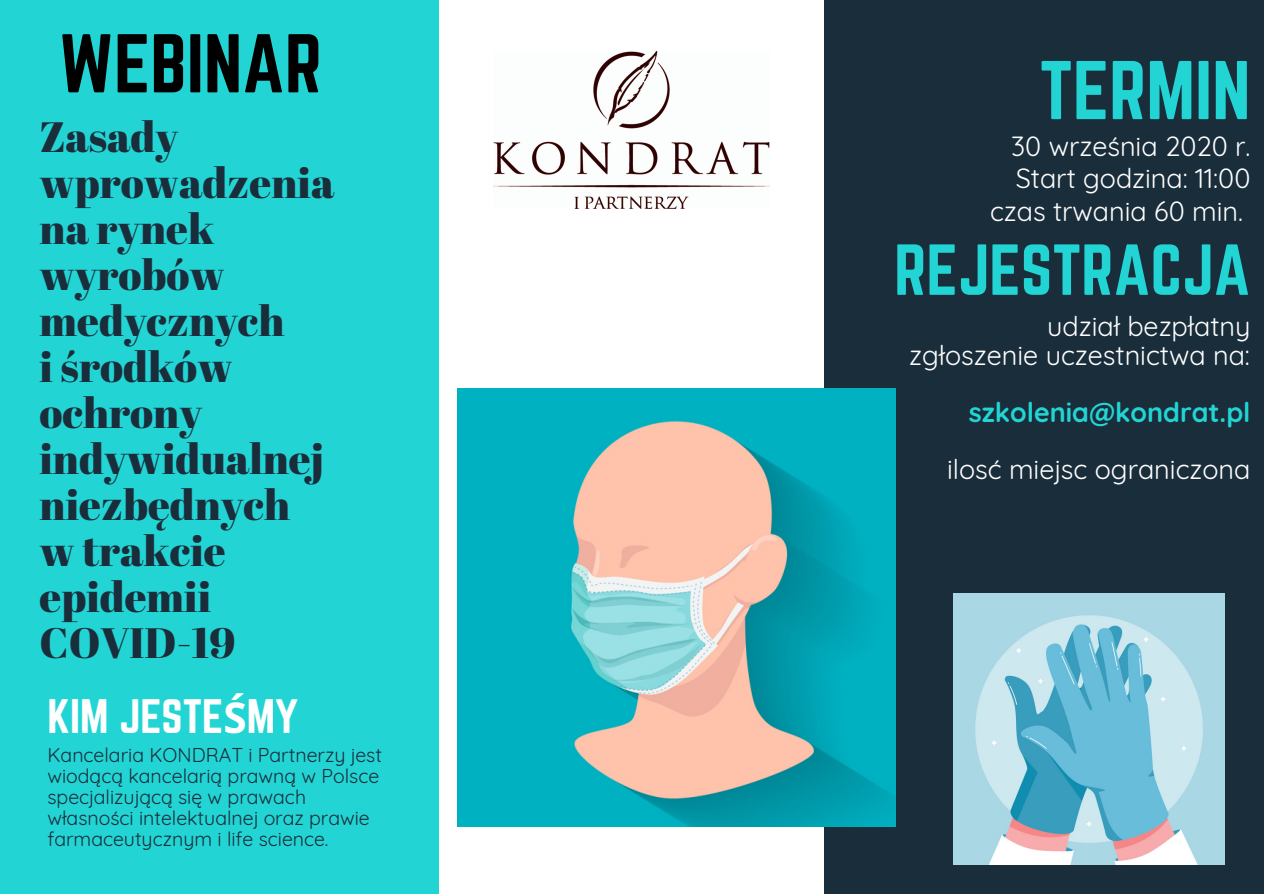
<style>
.page{position:relative;width:1264px;height:894px;background:#fff}
.page>*{position:absolute;margin:0;border:0;box-sizing:border-box;transform-origin:0 0}
.t1{font:72.75px "Norwester";color:#000}
.t2{font:72.75px "Norwester";color:#22d5d4}
.t3{font:63px "Norwester";color:#22d5d4}
.t4{font:42.45px/46px "Abril Fatface";color:#1a2d3b}
.t5{font:42.45px "Norwester";color:#fff}
.t6{font:27px/32.8px "Quicksand";color:#fff;text-align:right}
.t7{font:700 27px "Quicksand";color:#22d5d4}
.t8{font:19.5px/20.9px "Quicksand";color:#1a2d3b}
.s1{font-family:"Noto Sans";font-weight:700}
</style>
<div class="page">
<div style="left:824px;top:0;width:439px;height:893px;background:#1a2d3b"></div>
<div style="left:0;top:0;width:438px;height:893px;background:#22d5d4"></div>
<img style="left:457px;top:388px;width:438px;height:438px">
<img style="left:494px;top:51px;width:275px;height:157px">
<img style="left:953px;top:593px;width:271px;height:271px">
<h1 class="t1" style="left:59px;top:29px;width:265px">WEBINAR</h1>
<h3 class="t4" style="left:40px;top:113px;width:296px">Zasady wprowadzenia na rynek wyrobów medycznych<br>i środków ochrony indywidualnej niezbędnych w trakcie epidemii<br>COVID-19</h3>
<h3 class="t5" style="left:47px;top:695px;width:252px">KIM JESTE<span class="s1">Ś</span>MY</h3>
<p class="t8" style="left:47px;top:744px;width:336px">Kancelaria KONDRAT i Partnerzy jest wiodącą kancelarią prawną w Polsce specjalizującą się w prawach własności intelektualnej oraz prawie farmaceutycznym i life science.</p>
<h1 class="t2" style="left:1039px;top:55px;width:212px">TERMIN</h1>
<h3 class="t6" style="left:990px;top:129px;width:262px">30 września 2020 r.<br>Start godzina: 11:00 czas trwania 60 min.</h3>
<h2 class="t3" style="left:894px;top:239px;width:358px">REJESTRACJA</h2>
<h3 class="t6" style="left:909px;top:312px;width:342px;line-height:28.5px">udział bezpłatny<br>zgłoszenie uczestnictwa na:</h3>
<h3 class="t7" style="left:968px;top:394px;width:283px">szkolenia@kondrat.pl</h3>
<h3 class="t6" style="left:947px;top:452px;width:305px">ilosć miejsc ograniczona</h3>
</div>
